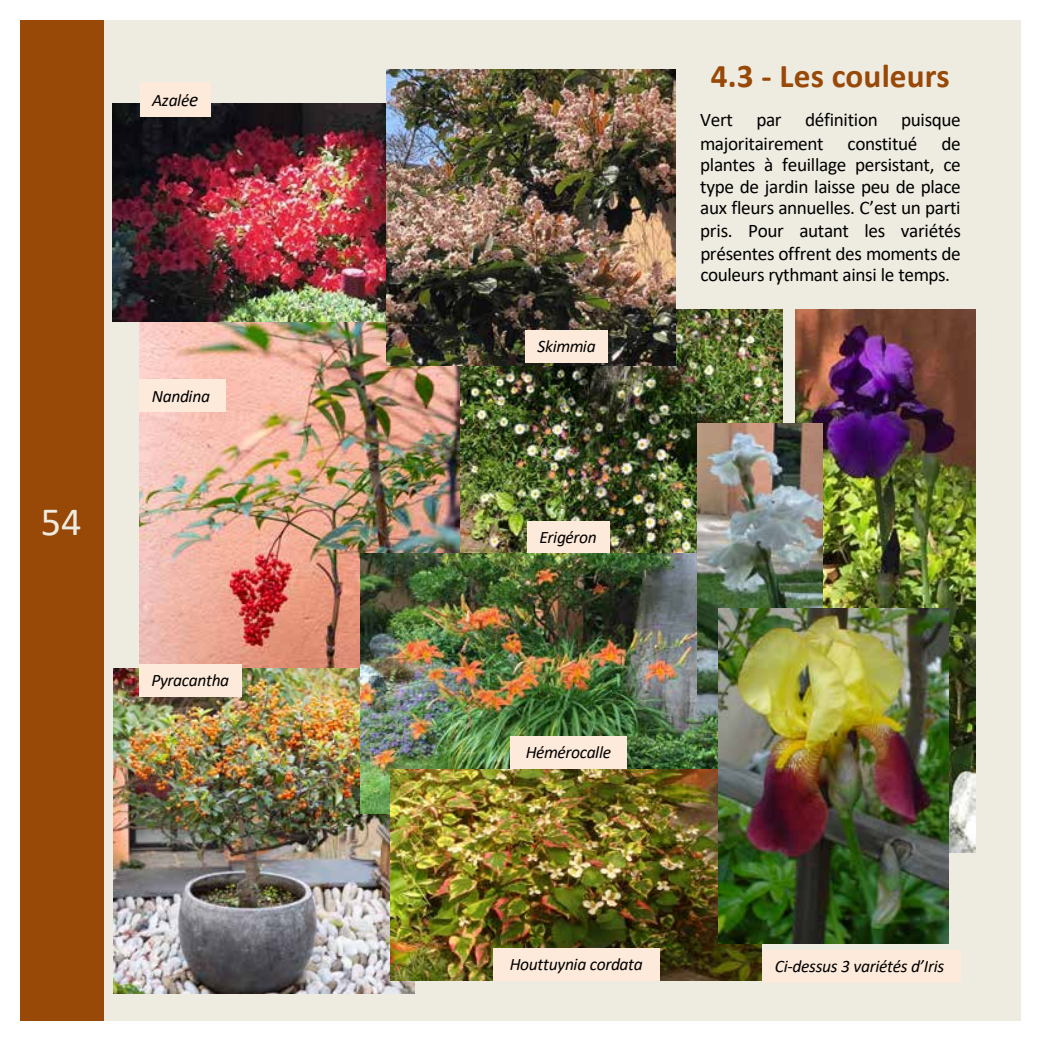
<style>
.page{position:relative;width:1042px;height:1042px;background:#fff}
.page>*{position:absolute;margin:0;border:0;box-sizing:border-box;transform-origin:0 0}
.t1{font:40.25px "Calibri";color:#eeece1}
.t2{font:700 33.25px "Calibri";letter-spacing:.005em;color:#984807}
.t3{font:19.25px/21.9px "Calibri";letter-spacing:-.02em;color:#000}
.t4{font:italic 17.5px "Calibri";letter-spacing:-.02em;color:#000}
.s1{font-size:19.25px}
</style>
<div class="page">
<div style="left:20px;top:21px;width:1001px;height:1000px;background:#eeece1"></div>
<img style="left:460px;top:310px;width:323px;height:244px">
<img style="left:140px;top:322px;width:320px;height:347px">
<div style="left:139px;top:380px;width:87px;height:32px;background:#fdeada"></div>
<img style="left:113px;top:104px;width:273px;height:218px">
<div style="left:140px;top:82px;width:70px;height:35px;background:#fdeada"></div>
<img style="left:386px;top:70px;width:289px;height:296px">
<div style="left:525px;top:330px;width:83px;height:32px;background:#fdeada"></div>
<img style="left:796px;top:310px;width:179px;height:542px">
<div style="left:763px;top:950px;width:197px;height:32px;background:#fdeada"></div>
<img style="left:114px;top:669px;width:300px;height:324px">
<div style="left:139px;top:664px;width:102px;height:32px;background:#fdeada"></div>
<div style="left:527px;top:521px;width:83px;height:33px;background:#fdeada"></div>
<div style="left:20px;top:21px;width:84px;height:1000px;background:#984807"></div>
<img style="left:360px;top:554px;width:358px;height:259px">
<img style="left:391px;top:769px;width:370px;height:212px">
<div style="left:510px;top:736px;width:116px;height:33px;background:#fdeada"></div>
<div style="left:493px;top:948px;width:166px;height:33px;background:#fdeada"></div>
<img style="left:698px;top:423px;width:124px;height:291px">
<img style="left:718px;top:608px;width:230px;height:336px">
<p class="t4" style="left:152px;top:88px;width:47px">Azalé<span class="s1">e</span></p>
<h1 class="t1" style="left:41px;top:494px;width:42px">54</h1>
<p class="t4" style="left:152px;top:384px;width:60px">Nandina</p>
<p class="t4" style="left:151px;top:667px;width:79px">Pyracantha</p>
<p class="t4" style="left:537px;top:334px;width:60px">Skimmia</p>
<p class="t4" style="left:539px;top:525px;width:59px">Erigéron</p>
<h2 class="t2" style="left:711px;top:52px;width:240px">4.3 - Les couleurs</h2>
<p class="t3" style="left:700px;top:108px;width:262px;line-height:23.1px">Vert par définition puisque majoritairement constitué</p>
<p class="t3" style="left:700px;top:132px;width:262px;text-align:justify;text-indent:241px">de plantes à feuillage persistant, ce type de jardin laisse peu de place aux fleurs annuelles. C’est un parti pris. Pour autant les variétés présentes offrent des moments de couleurs rythmant ainsi le temps.</p>
<p class="t4" style="left:526px;top:740px;width:87px">Hémérocalle</p>
<p class="t4" style="left:510px;top:952px;width:135px">Houttuynia cordata</p>
<p class="t4" style="left:775px;top:954px;width:171px">Ci-dessus 3 variétés d’Iris</p>
</div>
